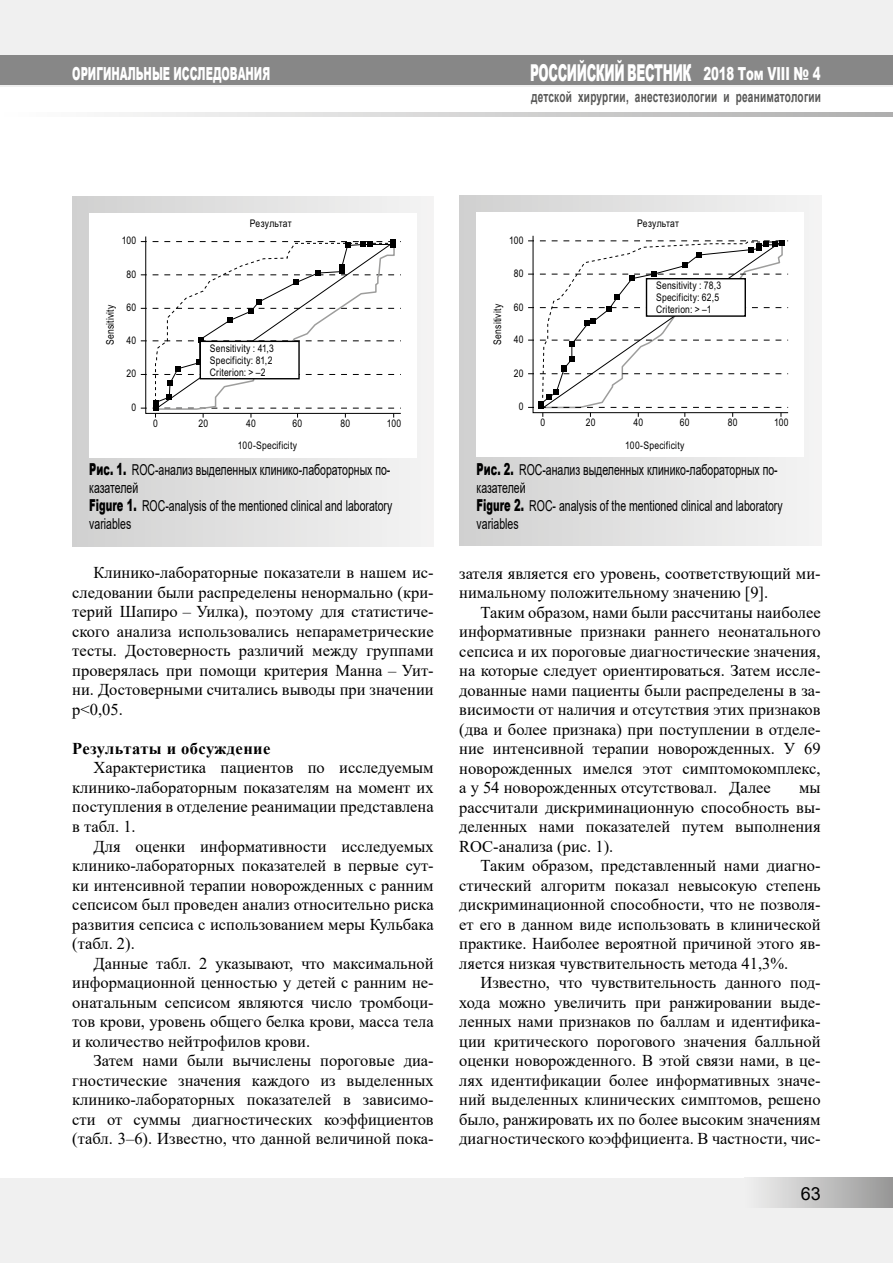
<style>
.page{position:relative;width:893px;height:1263px;background:#fff}
.page>*{position:absolute;margin:0;border:0;box-sizing:border-box;transform-origin:0 0}
.t1{font:900 23.25px "Arial";letter-spacing:-.03em;color:#fff;scale:.53 1}
.t2{font:900 18px "Arial";color:#fff;scale:.56 1}
.t3{font:900 18px "Arial";color:#fff;scale:.65 1}
.t4{font:18px "Arial";color:#000}
.t5{font:16.5px/19.5px "Times New Roman";color:#000;text-align:justify}
.t6{font:700 16.5px "Times New Roman";letter-spacing:.025em;color:#000}
.t7{font:15px/18px "Arial";color:#000;scale:.7 1}
.t8{font:700 15px "Arial";letter-spacing:.025em;color:#575756;scale:.67 1}
.t9{font:10.5px/12px "Arial Narrow";letter-spacing:.015em;color:#000}
.s1{font-weight:900;font-size:16.5px}
</style>
<div class="page">
<div style="left:0;top:1178px;width:893px;height:85px;background:#f0f0f0"></div>
<div style="left:744px;top:1178px;width:149px;height:30px;background:linear-gradient(to right,#f1f1f1,#979797)"></div>
<div style="left:0;top:0;width:893px;height:87px;background:#f0f0f0"></div>
<div style="left:0;top:55px;width:893px;height:30px;background:#878787"></div>
<svg style="left:119px;top:113px;width:774px;height:4px;background:#d2d1d1"></svg>
<div style="left:72px;top:196px;width:362px;height:350px;background:linear-gradient(to right,#d0d0d0,#f4f4f4)"></div>
<div style="left:89px;top:213px;width:328px;height:244px;background:#fff"></div>
<svg style="left:141px;top:240px;width:260px;height:178px"></svg>
<div style="left:460px;top:196px;width:361px;height:350px;background:linear-gradient(to right,#d2d2d2,#f4f4f4)"></div>
<div style="left:477px;top:213px;width:327px;height:244px;background:#fff"></div>
<svg style="left:528px;top:240px;width:260px;height:177px"></svg>
<p class="t2" style="left:72px;top:61px;width:355px">ОРИГИНАЛЬНЫЕ ИССЛЕДОВАНИЯ</p>
<h1 class="t1" style="left:530px;top:56px;width:306px">РОССИЙСКИЙ ВЕСТНИК</h1>
<p class="t3" style="left:703px;top:61px;width:182px">2018 Том VIII № 4</p>
<p class="t8" style="left:531px;top:86px;width:434px">детской хирургии, анестезиологии и реаниматологии</p>
<p class="t9" style="left:250px;top:217px;width:44px">Результат</p>
<p class="t9" style="left:637px;top:217px;width:44px">Результат</p>
<p class="t9" style="left:122px;top:234px;width:16px">100</p>
<p class="t9" style="left:509px;top:234px;width:16px">100</p>
<p class="t9" style="left:126px;top:268px;width:11px">80</p>
<p class="t9" style="left:514px;top:267px;width:11px">80</p>
<p class="t9" style="left:104px;top:345px;width:42px;rotate:-90deg">Sensitivity</p>
<p class="t9" style="left:126px;top:301px;width:11px">60</p>
<p class="t9" style="left:127px;top:334px;width:11px">40</p>
<p class="t9" style="left:127px;top:367px;width:11px">20</p>
<p class="t9" style="left:210px;top:341px;width:66px">Sensitivity : 41,3<br>Specificity: 81,2<br>Criterion: &gt; –2</p>
<p class="t9" style="left:491px;top:344px;width:42px;rotate:-90deg">Sensitivity</p>
<p class="t9" style="left:514px;top:300px;width:11px">60</p>
<p class="t9" style="left:514px;top:333px;width:11px">40</p>
<p class="t9" style="left:514px;top:367px;width:11px">20</p>
<p class="t9" style="left:656px;top:279px;width:66px">Sensitivity : 78,3<br>Specificity: 62,5<br>Criterion: &gt; –1</p>
<p class="t9" style="left:132px;top:401px;width:6px">0</p>
<p class="t9" style="left:519px;top:400px;width:6px">0</p>
<p class="t9" style="left:153px;top:417px;width:6px">0</p>
<p class="t9" style="left:198px;top:417px;width:11px">20</p>
<p class="t9" style="left:246px;top:417px;width:11px">40</p>
<p class="t9" style="left:292px;top:417px;width:11px">60</p>
<p class="t9" style="left:340px;top:417px;width:11px">80</p>
<p class="t9" style="left:387px;top:417px;width:16px">100</p>
<p class="t9" style="left:238px;top:439px;width:61px">100-Specificity</p>
<p class="t9" style="left:540px;top:416px;width:6px">0</p>
<p class="t9" style="left:586px;top:416px;width:11px">20</p>
<p class="t9" style="left:633px;top:416px;width:11px">40</p>
<p class="t9" style="left:680px;top:416px;width:11px">60</p>
<p class="t9" style="left:728px;top:416px;width:11px">80</p>
<p class="t9" style="left:774px;top:416px;width:16px">100</p>
<p class="t9" style="left:625px;top:438px;width:61px">100-Specificity</p>
<p class="t7" style="left:89px;top:461px;width:434px"><span class="s1">Рис. 1.</span> ROC‑анализ выделенных клинико-лабораторных по&shy;казателей<br><span class="s1">Figure 1.</span> ROC‑analysis of the mentioned clinical and laboratory variables</p>
<p class="t7" style="left:477px;top:460px;width:439px"><span class="s1">Рис. 2.</span> ROC‑анализ выделенных клинико-лабораторных по&shy;казателей<br><span class="s1">Figure 2.</span> ROC- analysis of the mentioned clinical and laboratory variables</p>
<p class="t5" style="left:72px;top:563px;width:363px;text-indent:21px">Клинико-лабораторные показатели в нашем ис&shy;следовании были распределены ненормально (кри&shy;терий Шапиро – Уилка), поэтому для статистиче&shy;ского анализа использовались непараметрические тесты. Достоверность различий между группами проверялась при помощи критерия Манна – Уит&shy;ни. Достоверными считались выводы при значении р&lt;0,05.</p>
<p class="t6" style="left:72px;top:736px;width:200px">Результаты и обсуждение</p>
<p class="t5" style="left:72px;top:758px;width:363px;text-indent:21px">Характеристика пациентов по исследуемым клинико-лабораторным показателям на момент их поступления в отделение реанимации представлена в табл. 1.</p>
<p class="t5" style="left:72px;top:836px;width:363px;text-indent:21px">Для оценки информативности исследуемых клинико-лабораторных показателей в первые сут&shy;ки интенсивной терапии новорожденных с ранним сепсисом был проведен анализ относительно риска развития сепсиса с использованием меры Кульбака (табл. 2).</p>
<p class="t5" style="left:72px;top:953px;width:363px;text-indent:21px">Данные табл. 2 указывают, что максимальной информационной ценностью у детей с ранним не&shy;онатальным сепсисом являются число тромбоци&shy;тов крови, уровень общего белка крови, масса тела и количество нейтрофилов крови.</p>
<p class="t5" style="left:72px;top:1050px;width:363px;text-indent:21px">Затем нами были вычислены пороговые диа&shy;гностические значения каждого из выделенных клинико-лабораторных показателей в зависимо&shy;сти от суммы диагностических коэффициентов (табл. 3–6). Известно, что данной величиной пока-</p>
<p class="t5" style="left:459px;top:563px;width:363px">зателя является его уровень, соответствующий ми&shy;нимальному положительному значению [9].</p>
<p class="t5" style="left:459px;top:602px;width:363px;text-indent:21px">Таким образом, нами были рассчитаны наиболее информативные признаки раннего неонатального сепсиса и их пороговые диагностические значения, на которые следует ориентироваться. Затем иссле&shy;дованные нами пациенты были распределены в за&shy;висимости от наличия и отсутствия этих признаков (два и более признака) при поступлении в отделе&shy;ние интенсивной терапии новорожденных. У 69 новорожденных имелся этот симптомокомплекс, а у 54 новорожденных отсутствовал. Далее</p>
<p class="t5" style="left:459px;top:777px;width:363px;text-indent:340px">мы рассчитали дискриминационную способность вы&shy;деленных нами показателей путем выполнения ROC‑анализа (рис. 1).</p>
<p class="t5" style="left:459px;top:855px;width:363px;text-indent:21px">Таким образом, представленный нами диагно&shy;стический алгоритм показал невысокую степень дискриминационной способности, что не позволя&shy;ет его в данном виде использовать в клинической практике. Наиболее вероятной причиной этого яв&shy;ляется низкая чувствительность метода 41,3%.</p>
<p class="t5" style="left:459px;top:972px;width:363px;text-indent:21px">Известно, что чувствительность данного под&shy;хода можно увеличить при ранжировании выде&shy;ленных нами признаков по баллам и идентифика&shy;ции критического порогового значения балльной оценки новорожденного. В этой связи нами, в це&shy;лях идентификации более информативных значе&shy;ний выделенных клинических симптомов, решено было, ранжировать их по более высоким значениям диагностического коэффициента. В частности, чис-</p>
<p class="t4" style="left:801px;top:1181px;width:22px">63</p>
</div>
